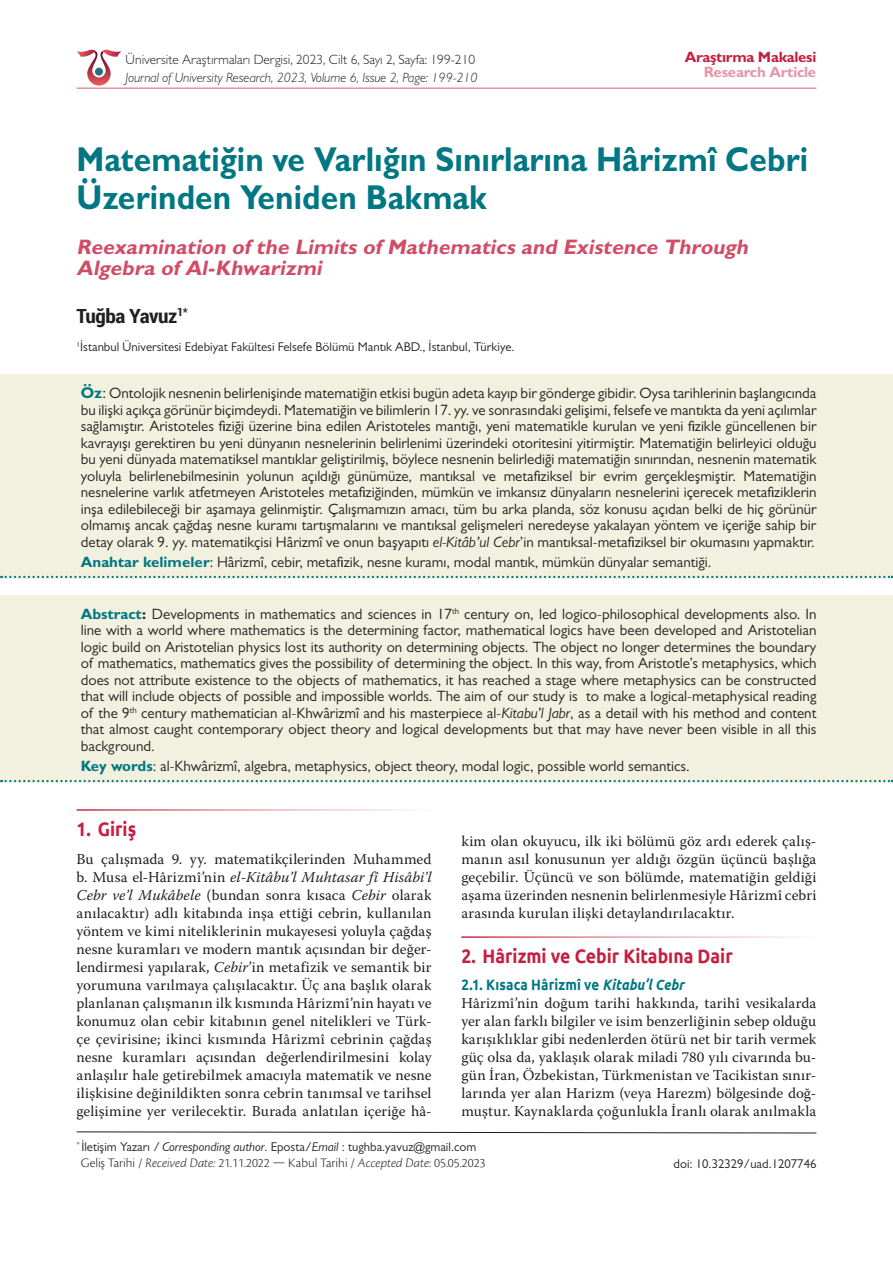
<style>
.page{position:relative;width:893px;height:1263px;background:#fff}
.page>*{position:absolute;margin:0;border:0;box-sizing:border-box;transform-origin:0 0}
.t1{font:700 34.65px/37.8px "Gill Sans";color:#007782;scale:.91 1}
.t2{font:italic 700 21px/20.2px "Gill Sans";color:#d14c66}
.t3{font:700 19.5px "Ubuntu";color:#c51f40;scale:.9 1}
.t4{font:700 19.5px "Roboto Condensed";letter-spacing:-.02em;color:#231f20;scale:1.1 1}
.t5{font:15px/16.5px "Gill Sans";color:#231f20;text-align:justify}
.t6{font:15px/18px "Warnock Pro";letter-spacing:.015em;color:#231f20;text-align:justify}
.t7{font:700 15px "Ubuntu";letter-spacing:.015em;color:#007782;scale:.89 1}
.t8{font:700 15px "Gill Sans";letter-spacing:-.02em;color:#c51f40}
.t9{font:700 15px "Gill Sans";letter-spacing:-.02em;color:#e496a5}
.t10{font:300 13.5px "Cronos Pro";color:#231f20}
.t11{font:300 13.5px "Gill Sans";color:#231f20}
.t12{font:italic 300 13.5px "Gill Sans";color:#231f20}
.t13{font:12.75px "Gill Sans";color:#231f20}
.s1{font-weight:700;font-size:15.75px;color:#007782}
.s2{font-size:15.75px}
.s3{font-style:italic}
.s4{font-weight:700;color:#007782}
.s5{font-weight:700}
</style>
<div class="page">
<div style="left:0;top:374px;width:893px;height:184px;background:#f2f0de"></div>
<div style="left:0;top:544px;width:893px;height:34px;background:#f2f0de"></div>
<svg style="left:1px;top:576px;width:892px;height:2px"></svg>
<div style="left:0;top:596px;width:893px;height:166px;background:#f2f0de"></div>
<div style="left:0;top:748px;width:893px;height:34px;background:#f2f0de"></div>
<svg style="left:1px;top:780px;width:892px;height:2px"></svg>
<svg style="left:76px;top:1131px;width:741px;height:3px"></svg>
<hr style="left:77px;top:88px;width:739px;height:1px;background:#d66279">
<svg style="left:77px;top:50px;width:44px;height:36px"></svg>
<div style="left:95px;top:68px;width:8px;height:8px;background:#257079;border-radius:50%"></div>
<p class="t11" style="left:126px;top:51px;width:351px">Üniversite Araştırmaları Dergisi, 2023, Cilt 6, Sayı 2, Sayfa: 199-210</p>
<p class="t12" style="left:126px;top:69px;width:353px">Journal of University Research, 2023, Volume 6, Issue 2, Page: 199-210</p>
<p class="t8" style="left:685px;top:48px;width:133px">Araştırma Makalesi</p>
<p class="t9" style="left:704px;top:63px;width:114px">Research Article</p>
<h1 class="t1" style="left:77px;top:139px;width:805px">Matematiğin ve Varlığın Sınırlarına Hârizmî Cebri<br>Üzerinden Yeniden Bakmak</h1>
<h2 class="t2" style="left:77px;top:237px;width:678px">Reexamination of the Limits of Mathematics and Existence Through<br>Algebra of Al-Khwarizmi</h2>
<h3 class="t4" style="left:77px;top:302px;width:103px">Tuğba Yavuz<sup>1*</sup></h3>
<p class="t13" style="left:77px;top:339px;width:440px"><sup>1</sup>İstanbul Üniversitesi Edebiyat Fakültesi Felsefe Bölümü Mantık ABD., İstanbul, Türkiye.</p>
<p class="t5" style="left:81px;top:385px;width:737px"><span class="s1">Öz</span><span class="s2">:</span> Ontolojik nesnenin belirlenişinde matematiğin etkisi bugün adeta kayıp bir gönderge gibidir. Oysa tarihlerinin başlangıcında bu ilişki açıkça görünür biçimdeydi. Matematiğin ve bilimlerin 17. yy. ve sonrasındaki gelişimi, felsefe ve mantıkta da yeni açılımlar sağlamıştır. Aristoteles fiziği üzerine bina edilen Aristoteles mantığı, yeni matematikle kurulan ve yeni fizikle güncellenen bir kavrayışı gerektiren bu yeni dünyanın nesnelerinin belirlenimi üzerindeki otoritesini yitirmiştir. Matematiğin belirleyici olduğu bu yeni dünyada matematiksel mantıklar geliştirilmiş, böylece nesnenin belirlediği matematiğin sınırından, nesnenin matematik yoluyla belirlenebilmesinin yolunun açıldığı günümüze, mantıksal ve metafiziksel bir evrim gerçekleşmiştir. Matematiğin nesnelerine varlık atfetmeyen Aristoteles metafiziğinden, mümkün ve imkansız dünyaların nesnelerini içerecek metafiziklerin inşa edilebileceği bir aşamaya gelinmiştir. Çalışmamızın amacı, tüm bu arka planda, söz konusu açıdan belki de hiç görünür olmamış ancak çağdaş nesne kuramı tartışmalarını ve mantıksal gelişmeleri neredeyse yakalayan yöntem ve içeriğe sahip bir detay olarak 9. yy. matematikçisi Hârizmî ve onun başyapıtı <span class="s3">el-Kitâb’ul Cebr</span>’in mantıksal-metafiziksel bir okumasını yapmaktır.</p>
<p class="t5" style="left:81px;top:554px;width:632px"><span class="s4">Anahtar kelimeler</span>: Hârizmî, cebir, metafizik, nesne kuramı, modal mantık, mümkün dünyalar semantiği.</p>
<p class="t5" style="left:81px;top:605px;width:737px"><span class="s4">Abstract</span><span class="s5">:</span> Developments in mathematics and sciences in 17<sup>th</sup> century on, led logico-philosophical developments also. In line with a world where mathematics is the determining factor, mathematical logics have been developed and Aristotelian logic build on Aristotelian physics lost its authority on determining objects. The object no longer determines the boundary of mathematics, mathematics gives the possibility of determining the object. In this way, from Aristotle’s metaphysics, which does not attribute existence to the objects of mathematics, it has reached a stage where metaphysics can be constructed that will include objects of possible and impossible worlds. The aim of our study is to make a logical-metaphysical reading of the 9<sup>th</sup> century mathematician al-Khwârizmî and his masterpiece al-<span class="s3">Kitabu’l Jabr</span>, as a detail with his method and content that almost caught contemporary object theory and logical developments but that may have never been visible in all this background.</p>
<p class="t5" style="left:81px;top:758px;width:610px"><span class="s4">Key words</span>: al-Khwârizmî, algebra, metaphysics, object theory, modal logic, possible world semantics.</p>
<h3 class="t3" style="left:77px;top:817px;width:68px">1. Giriş</h3>
<p class="t6" style="left:77px;top:850px;width:357px">Bu çalışmada 9. yy. matematikçilerinden Muhammed b. Musa el-Hârizmî’nin <span class="s3">el-Kitâbu’l Muhtasar fî Hisâbi’l Cebr ve’l Mukâbele</span> (bundan sonra kısaca <span class="s3">Cebir</span> olarak anılacaktır) adlı kitabında inşa ettiği cebrin, kullanılan yöntem ve kimi niteliklerinin mukayesesi yoluyla çağdaş nesne kuramları ve modern mantık açısından bir değer&shy;lendirmesi yapılarak, <span class="s3">Cebir</span>’in metafizik ve semantik bir yorumuna varılmaya çalışılacaktır. Üç ana başlık olarak planlanan çalışmanın ilk kısmında Hârizmî’nin hayatı ve konumuz olan cebir kitabının genel nitelikleri ve Türk&shy;çe çevirisine; ikinci kısmında Hârizmî cebrinin çağdaş nesne kuramları açısından değerlendirilmesini kolay anlaşılır hale getirebilmek amacıyla matematik ve nesne ilişkisine değinildikten sonra cebrin tanımsal ve tarihsel gelişimine yer verilecektir. Burada anlatılan içeriğe hâ-</p>
<p class="t6" style="left:461px;top:832px;width:357px">kim olan okuyucu, ilk iki bölümü göz ardı ederek çalış&shy;manın asıl konusunun yer aldığı özgün üçüncü başlığa geçebilir. Üçüncü ve son bölümde, matematiğin geldiği aşama üzerinden nesnenin belirlenmesiyle Hârizmî cebri arasında kurulan ilişki detaylandırılacaktır.</p>
<h3 class="t3" style="left:461px;top:945px;width:303px">2. Hârizmi ve Cebir Kitabına Dair</h3>
<p class="t7" style="left:461px;top:976px;width:252px">2.1. Kısaca Hârizmî ve <span class="s3">Kitabu’l Cebr</span></p>
<p class="t6" style="left:461px;top:994px;width:357px">Hârizmî’nin doğum tarihi hakkında, tarihî vesikalarda yer alan farklı bilgiler ve isim benzerliğinin sebep olduğu karışıklıklar gibi nedenlerden ötürü net bir tarih vermek güç olsa da, yaklaşık olarak miladi 780 yılı civarında bu&shy;gün İran, Özbekistan, Türkmenistan ve Tacikistan sınır&shy;larında yer alan Harizm (veya Harezm) bölgesinde doğ&shy;muştur. Kaynaklarda çoğunlukla İranlı olarak anılmakla</p>
<p class="t13" style="left:77px;top:1139px;width:401px"><sup>*</sup> İletişim Yazarı <span class="s3">/ Corresponding author</span>. Eposta/<span class="s3">Email</span> : tughba.yavuz@gmail.com</p>
<p class="t10" style="left:81px;top:1155px;width:406px">Geliş Tarihi / <span class="s3">Received Date:</span> 21.11.2022 — Kabul Tarihi / <span class="s3">Accepted Date</span>: 05.05.2023</p>
<p class="t13" style="left:673px;top:1156px;width:144px">doi: 10.32329/uad.1207746</p>
</div>
